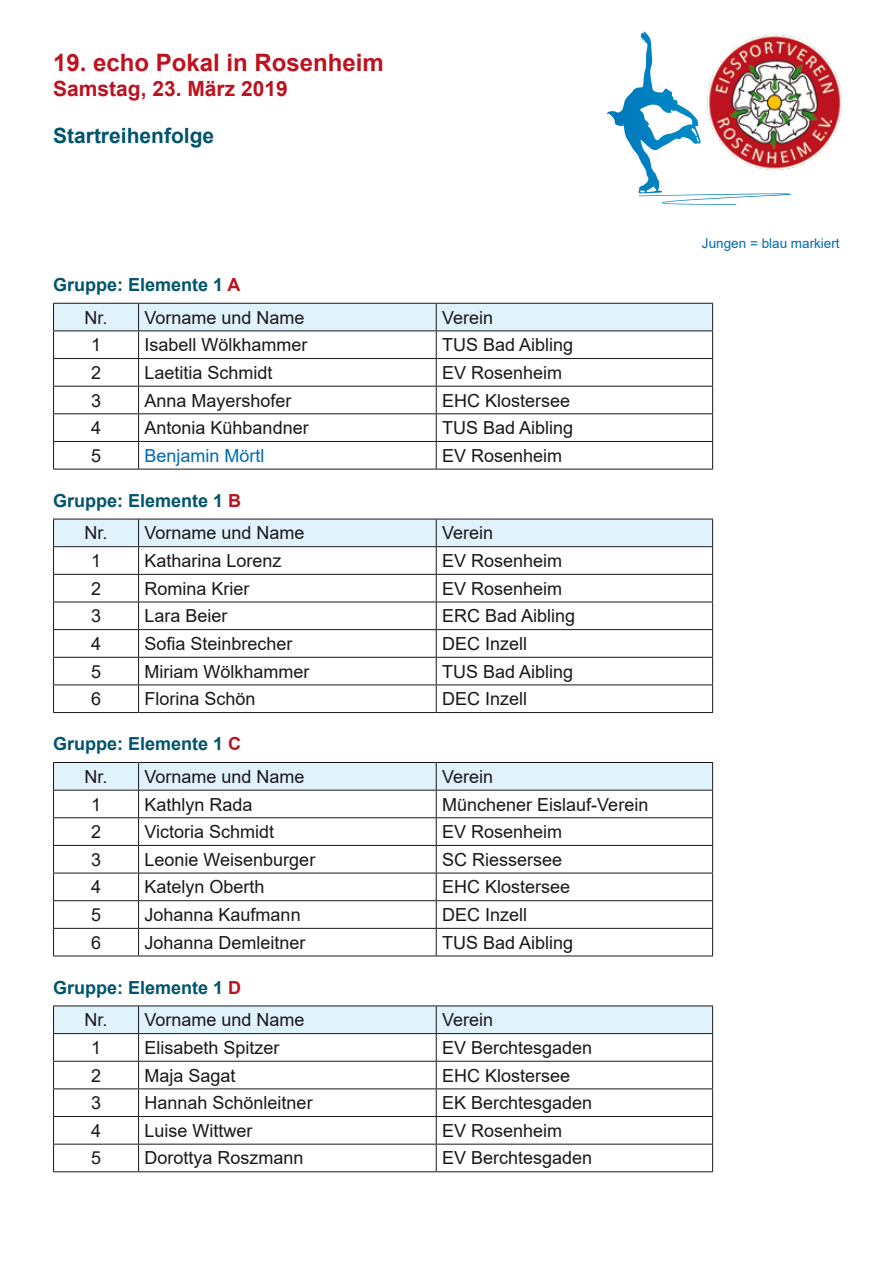
<style>
.page{position:relative;width:893px;height:1263px;background:#fff}
.page>*{position:absolute;margin:0;border:0;box-sizing:border-box;transform-origin:0 0}
.t1{font:700 24px "Arial";color:#bd1220}
.t2{font:700 21px "Arial";color:#bd1220}
.t3{font:700 21px "Arial";color:#00546e}
.t4{font:18px/32.8px "Arial";color:#1a171c}
.t5{font:18px "Arial";color:#006ab3}
.t6{font:13.5px "Arial";color:#006ab3}
.s1{font-weight:700;color:#00546e}
.s2{font-weight:700;color:#bd1220}
</style>
<div class="page">
<img style="left:791px;top:36px;width:51px;height:132px">
<svg style="left:607px;top:31px;width:184px;height:174px"></svg>
<svg style="left:53px;top:303px;width:660px;height:166px"></svg>
<hr style="left:53px;top:469px;width:86px;height:1px;background:#1a171c">
<hr style="left:139px;top:469px;width:297px;height:1px;background:#1a171c">
<hr style="left:436px;top:469px;width:277px;height:1px;background:#1a171c">
<svg style="left:53px;top:519px;width:660px;height:193px"></svg>
<hr style="left:53px;top:712px;width:86px;height:1px;background:#1a171c">
<hr style="left:139px;top:712px;width:297px;height:1px;background:#1a171c">
<hr style="left:436px;top:712px;width:277px;height:1px;background:#1a171c">
<svg style="left:53px;top:762px;width:660px;height:193px"></svg>
<hr style="left:53px;top:955px;width:86px;height:1px;background:#1a171c">
<hr style="left:139px;top:955px;width:297px;height:1px;background:#1a171c">
<hr style="left:436px;top:955px;width:277px;height:1px;background:#1a171c">
<hr style="left:53px;top:1005px;width:86px;height:1px;background:#1a171c">
<hr style="left:139px;top:1005px;width:297px;height:1px;background:#1a171c">
<hr style="left:436px;top:1005px;width:277px;height:1px;background:#1a171c">
<svg style="left:53px;top:1006px;width:660px;height:165px"></svg>
<hr style="left:53px;top:1171px;width:86px;height:1px;background:#1a171c">
<hr style="left:139px;top:1171px;width:297px;height:1px;background:#1a171c">
<hr style="left:436px;top:1171px;width:277px;height:1px;background:#1a171c">
<h1 class="t1" style="left:53px;top:45px;width:332px">19. echo Pokal in Rosenheim</h1>
<p class="t2" style="left:53px;top:74px;width:236px">Samstag, 23. März 2019</p>
<p class="t3" style="left:53px;top:120px;width:163px">Startreihenfolge</p>
<p class="t4" style="left:85px;top:268px;width:222px;text-indent:-31px"><span class="s1">Gruppe: Elemente 1</span> <span class="s2">A<br></span>Nr. Vorname und Name</p>
<p class="t4" style="left:442px;top:301px;width:53px">Verein</p>
<p class="t4" style="left:91px;top:328px;width:12px">1</p>
<p class="t4" style="left:145px;top:328px;width:165px">Isabell Wölkhammer</p>
<p class="t4" style="left:442px;top:328px;width:133px">TUS Bad Aibling</p>
<p class="t4" style="left:91px;top:356px;width:12px">2</p>
<p class="t4" style="left:145px;top:356px;width:130px">Laetitia Schmidt</p>
<p class="t4" style="left:442px;top:356px;width:122px">EV Rosenheim</p>
<p class="t4" style="left:91px;top:384px;width:12px">3</p>
<p class="t4" style="left:145px;top:384px;width:149px">Anna Mayershofer</p>
<p class="t4" style="left:442px;top:384px;width:130px">EHC Klostersee</p>
<p class="t4" style="left:91px;top:411px;width:12px">4</p>
<p class="t4" style="left:145px;top:411px;width:166px">Antonia Kühbandner</p>
<p class="t4" style="left:442px;top:411px;width:133px">TUS Bad Aibling</p>
<p class="t4" style="left:91px;top:439px;width:12px">5</p>
<p class="t5" style="left:145px;top:443px;width:122px">Benjamin Mörtl</p>
<p class="t4" style="left:442px;top:439px;width:122px">EV Rosenheim</p>
<p class="t4" style="left:85px;top:484px;width:222px;text-indent:-31px"><span class="s1">Gruppe: Elemente 1</span> <span class="s2">B<br></span>Nr. Vorname und Name</p>
<p class="t4" style="left:442px;top:517px;width:53px">Verein</p>
<p class="t4" style="left:91px;top:544px;width:12px">1</p>
<p class="t4" style="left:145px;top:544px;width:139px">Katharina Lorenz</p>
<p class="t4" style="left:442px;top:544px;width:122px">EV Rosenheim</p>
<p class="t4" style="left:91px;top:572px;width:12px">2</p>
<p class="t4" style="left:145px;top:572px;width:107px">Romina Krier</p>
<p class="t4" style="left:442px;top:572px;width:122px">EV Rosenheim</p>
<p class="t4" style="left:91px;top:599px;width:12px">3</p>
<p class="t4" style="left:145px;top:599px;width:85px">Lara Beier</p>
<p class="t4" style="left:442px;top:599px;width:135px">ERC Bad Aibling</p>
<p class="t4" style="left:91px;top:627px;width:12px">4</p>
<p class="t4" style="left:145px;top:627px;width:150px">Sofia Steinbrecher</p>
<p class="t4" style="left:442px;top:627px;width:87px">DEC Inzell</p>
<p class="t4" style="left:91px;top:655px;width:12px">5</p>
<p class="t4" style="left:145px;top:655px;width:166px">Miriam Wölkhammer</p>
<p class="t4" style="left:442px;top:655px;width:133px">TUS Bad Aibling</p>
<p class="t4" style="left:91px;top:682px;width:12px">6</p>
<p class="t4" style="left:145px;top:682px;width:113px">Florina Schön</p>
<p class="t4" style="left:442px;top:682px;width:87px">DEC Inzell</p>
<p class="t4" style="left:85px;top:727px;width:222px;text-indent:-31px"><span class="s1">Gruppe: Elemente 1</span> <span class="s2">C<br></span>Nr. Vorname und Name</p>
<p class="t4" style="left:442px;top:760px;width:53px">Verein</p>
<p class="t4" style="left:91px;top:788px;width:12px">1</p>
<p class="t4" style="left:145px;top:788px;width:110px">Kathlyn Rada</p>
<p class="t4" style="left:442px;top:788px;width:208px">Münchener Eislauf-Verein</p>
<p class="t4" style="left:91px;top:815px;width:12px">2</p>
<p class="t4" style="left:145px;top:815px;width:131px">Victoria Schmidt</p>
<p class="t4" style="left:442px;top:815px;width:122px">EV Rosenheim</p>
<p class="t4" style="left:91px;top:843px;width:12px">3</p>
<p class="t4" style="left:145px;top:843px;width:172px">Leonie Weisenburger</p>
<p class="t4" style="left:442px;top:843px;width:122px">SC Riessersee</p>
<p class="t4" style="left:91px;top:870px;width:12px">4</p>
<p class="t4" style="left:145px;top:870px;width:122px">Katelyn Oberth</p>
<p class="t4" style="left:442px;top:870px;width:130px">EHC Klostersee</p>
<p class="t4" style="left:91px;top:898px;width:12px">5</p>
<p class="t4" style="left:145px;top:898px;width:158px">Johanna Kaufmann</p>
<p class="t4" style="left:442px;top:898px;width:87px">DEC Inzell</p>
<p class="t4" style="left:91px;top:926px;width:12px">6</p>
<p class="t4" style="left:145px;top:926px;width:163px">Johanna Demleitner</p>
<p class="t4" style="left:442px;top:926px;width:133px">TUS Bad Aibling</p>
<p class="t4" style="left:85px;top:971px;width:222px;text-indent:-31px"><span class="s1">Gruppe: Elemente 1</span> <span class="s2">D<br></span>Nr. Vorname und Name</p>
<p class="t4" style="left:442px;top:1003px;width:53px">Verein</p>
<p class="t4" style="left:91px;top:1031px;width:12px">1</p>
<p class="t4" style="left:145px;top:1031px;width:137px">Elisabeth Spitzer</p>
<p class="t4" style="left:442px;top:1031px;width:152px">EV Berchtesgaden</p>
<p class="t4" style="left:91px;top:1059px;width:12px">2</p>
<p class="t4" style="left:145px;top:1059px;width:93px">Maja Sagat</p>
<p class="t4" style="left:442px;top:1059px;width:130px">EHC Klostersee</p>
<p class="t4" style="left:91px;top:1086px;width:12px">3</p>
<p class="t4" style="left:145px;top:1086px;width:170px">Hannah Schönleitner</p>
<p class="t4" style="left:442px;top:1086px;width:152px">EK Berchtesgaden</p>
<p class="t4" style="left:91px;top:1114px;width:12px">4</p>
<p class="t4" style="left:145px;top:1114px;width:110px">Luise Wittwer</p>
<p class="t4" style="left:442px;top:1114px;width:122px">EV Rosenheim</p>
<p class="t4" style="left:91px;top:1141px;width:12px">5</p>
<p class="t4" style="left:145px;top:1141px;width:161px">Dorottya Roszmann</p>
<p class="t4" style="left:442px;top:1141px;width:152px">EV Berchtesgaden</p>
<p class="t6" style="left:702px;top:234px;width:139px">Jungen = blau markiert</p>
</div>
